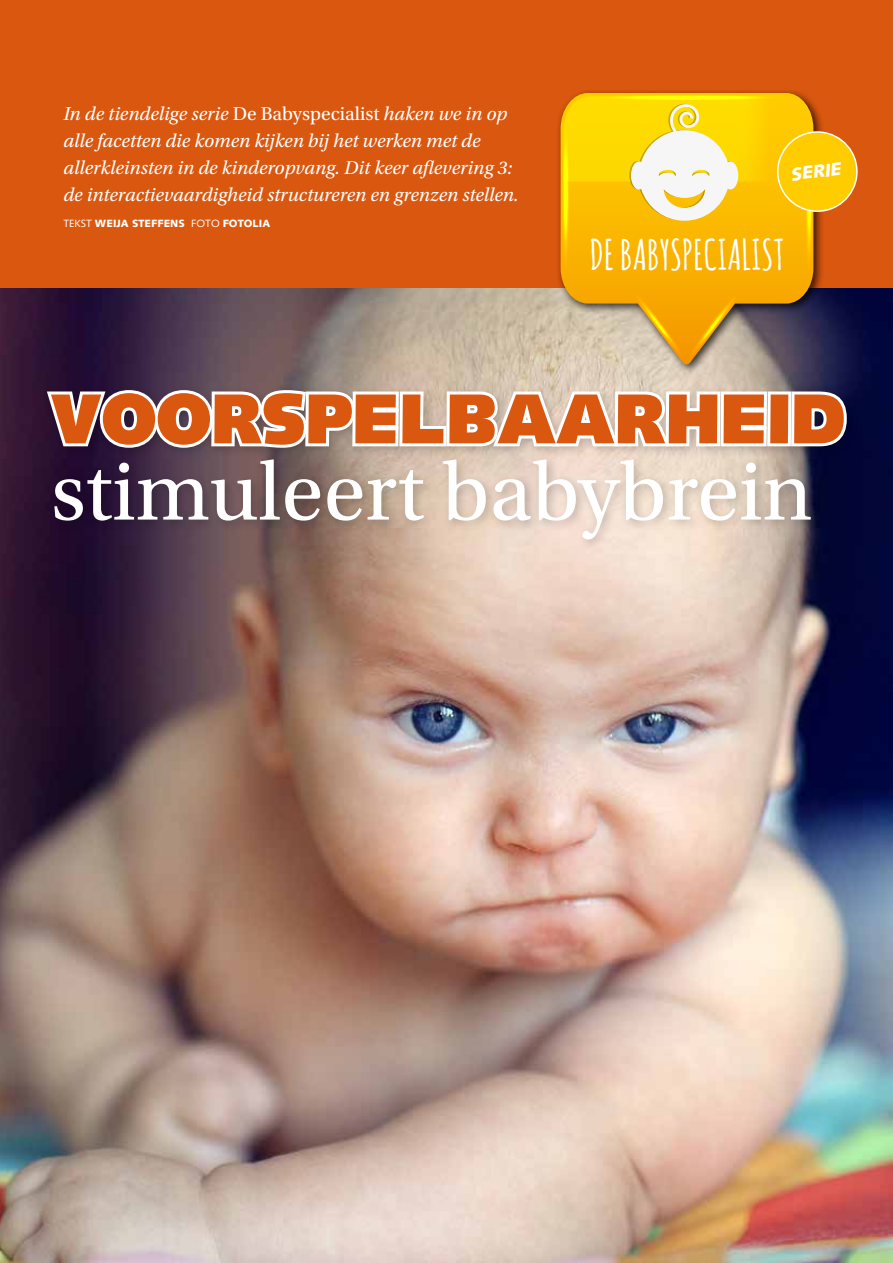
<style>
.page{position:relative;width:893px;height:1263px;background:#fff}
.page>*{position:absolute;margin:0;border:0;box-sizing:border-box;transform-origin:0 0}
.t1{font:85.5px "Utopia Std";color:#fff}
.t2{font:900 70.5px "Syntax LT Std";color:#da570f}
.t3{font:700 41.55px "Amatic SC";color:#fff}
.t4{font:italic 19.5px/27px "Utopia Std";color:#fff}
.t5{font:italic 900 18.15px "Syntax LT Std";color:#fff}
.t6{font:900 10.5px "Syntax LT Std";color:#fff}
.s1{font-style:normal}
.s2{font-weight:400}
</style>
<div class="page">
<div style="left:0;top:0;width:893px;height:347px;background:#da570f"></div>
<img style="left:0;top:288px;width:893px;height:975px">
<div style="left:42px;top:385px;width:817px;height:166px;background:#000;opacity:.2"></div>
<svg style="left:43px;top:387px;width:727px;height:64px"></svg>
<div style="left:767px;top:391px;width:24px;height:55px;border:6px solid #fff"></div>
<svg style="left:788px;top:388px;width:62px;height:61px"></svg>
<div style="left:556px;top:88px;width:268px;height:287px;background:#000;opacity:.75"></div>
<svg style="left:561px;top:93px;width:252px;height:272px;background:#b19361"></svg>
<svg style="left:631px;top:288px;width:110px;height:74px;background:#dfaa41"></svg>
<svg style="left:561px;top:94px;width:297px;height:188px;background:#f6bf20"></svg>
<p class="t4" style="left:63px;top:101px;width:457px">In de tiendelige serie <span class="s1">De Babyspecialist</span> haken we in op alle facetten die komen kijken bij het werken met de allerkleinsten in de kinderopvang. Dit keer aflevering 3: de interactievaardigheid structureren en grenzen stellen.</p>
<p class="t6" style="left:63px;top:217px;width:208px"><span class="s2">TEKST</span> WEIJA STEFFENS <span class="s2">FOTO</span> FOTOLIA</p>
<p class="t5" style="left:789px;top:164px;width:52px;rotate:-7deg">SERIE</p>
<h3 class="t3" style="left:590px;top:225px;width:196px">DE BABYSPECIALIST</h3>
<h2 class="t2" style="left:51px;top:377px;width:797px">VOORSPELBAARHEID</h2>
<h1 class="t1" style="left:51px;top:446px;width:763px">stimuleert babybrein</h1>
</div>
